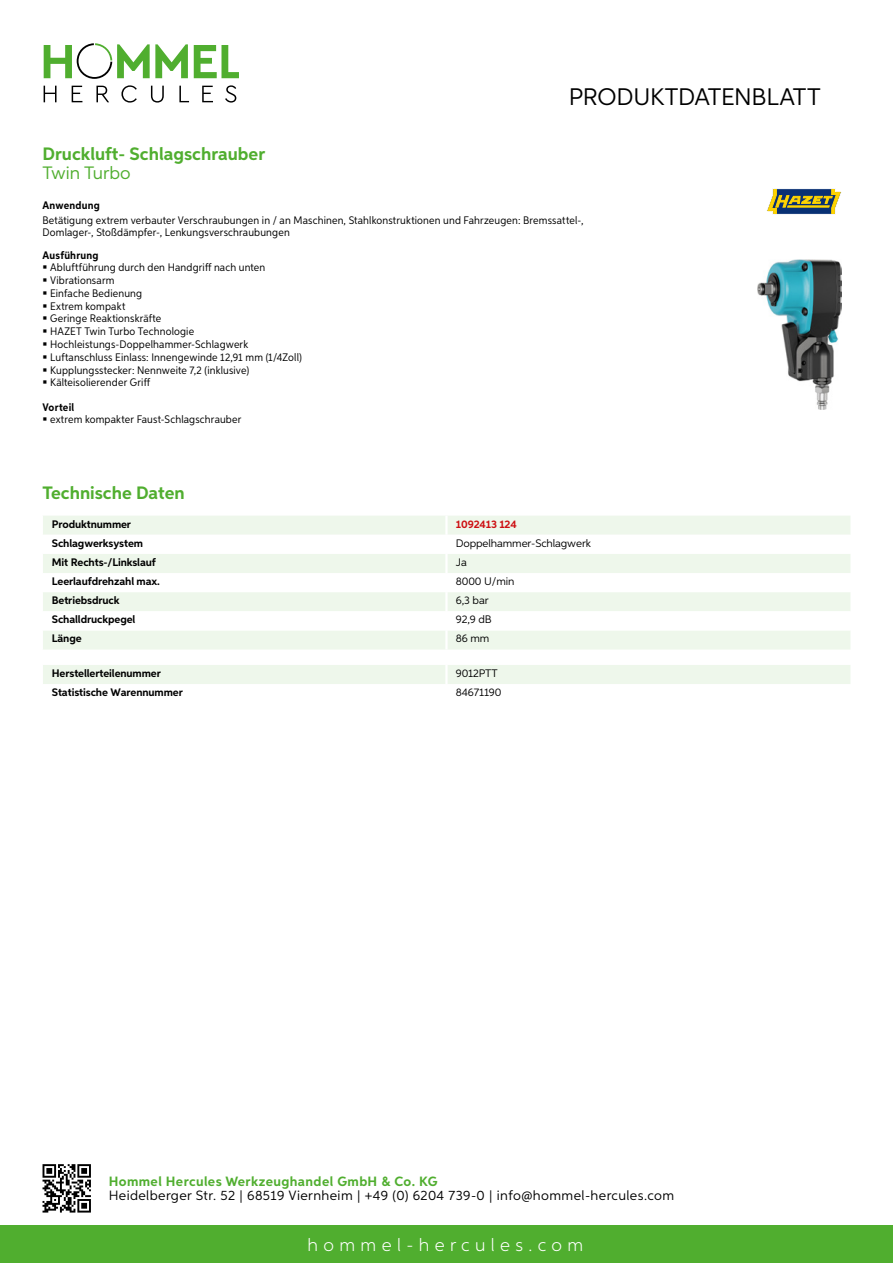
<style>
.page{position:relative;width:893px;height:1263px;background:#fff}
.page>*{position:absolute;margin:0;border:0;box-sizing:border-box;transform-origin:0 0}
.t1{font:24px "Aspira";letter-spacing:-.01em;color:#000}
.t2{font:700 18px "Aspira";color:#50ae2f}
.t3{font:300 18px "Aspira";letter-spacing:.3em;color:#fff}
.t4{font:18px "Aspira";color:#50ae2f}
.t5{font:13.5px "Aspira";letter-spacing:.03em;color:#000}
.t6{font:700 13.5px "Aspira";letter-spacing:.03em;color:#50ae2f}
.t7{font:10.95px/12.8px "Aspira Nar";letter-spacing:.015em;color:#000}
.t8{font:700 10.95px "Aspira";letter-spacing:-.01em;color:#000}
.t9{font:10.95px "Aspira";letter-spacing:-.01em;color:#000}
.t10{font:700 10.95px "Aspira Nar";letter-spacing:.02em;color:#000}
.t11{font:700 10.95px "Aspira";letter-spacing:-.01em;color:#cd1013}
</style>
<div class="page">
<div style="left:0;top:1226px;width:893px;height:37px;background:#50ae2f"></div>
<svg style="left:43px;top:1164px;width:48px;height:48px"></svg>
<svg style="left:194px;top:45px;width:45px;height:33px"></svg>
<svg style="left:44px;top:43px;width:144px;height:36px"></svg>
<svg style="left:44px;top:86px;width:13px;height:16px"></svg>
<svg style="left:72px;top:86px;width:10px;height:16px"></svg>
<svg style="left:96px;top:86px;width:13px;height:16px"></svg>
<svg style="left:121px;top:85px;width:16px;height:18px"></svg>
<svg style="left:151px;top:86px;width:13px;height:17px"></svg>
<svg style="left:179px;top:86px;width:10px;height:16px"></svg>
<svg style="left:202px;top:86px;width:11px;height:16px"></svg>
<svg style="left:225px;top:85px;width:11px;height:18px"></svg>
<div style="left:43px;top:516px;width:807px;height:133px;background:#eef7eb"></div>
<svg style="left:43px;top:535px;width:807px;height:95px"></svg>
<hr style="left:445px;top:516px;width:3px;height:19px;background:#fff">
<hr style="left:445px;top:535px;width:3px;height:19px;background:#fff">
<hr style="left:445px;top:554px;width:3px;height:19px;background:#fff">
<hr style="left:445px;top:573px;width:3px;height:19px;background:#fff">
<hr style="left:445px;top:592px;width:3px;height:19px;background:#fff">
<hr style="left:445px;top:611px;width:3px;height:19px;background:#fff">
<hr style="left:445px;top:630px;width:3px;height:19px;background:#fff">
<div style="left:43px;top:665px;width:807px;height:19px;background:#eef7eb"></div>
<img style="left:758px;top:259px;width:84px;height:150px">
<svg style="left:767px;top:188px;width:75px;height:26px;background:#818763"></svg>
<h1 class="t1" style="left:569px;top:82px;width:253px">Produktdatenblatt</h1>
<h2 class="t2" style="left:43px;top:142px;width:224px">Druckluft- Schlagschrauber</h2>
<h2 class="t4" style="left:43px;top:162px;width:90px">Twin Turbo</h2>
<p class="t10" style="left:43px;top:199px;width:59px">Anwendung</p>
<p class="t7" style="left:43px;top:214px;width:543px;line-height:12px">Betätigung extrem verbauter Verschraubungen in / an Maschinen, Stahlkonstruktionen und Fahrzeugen: Bremssattel-,<br>Domlager-, Stoßdämpfer-, Lenkungsverschraubungen</p>
<p class="t10" style="left:43px;top:248px;width:58px">Ausführung</p>
<p class="t7" style="left:50px;top:261px;width:253px">Abluftführung durch den Handgriff nach unten<br>Vibrationsarm<br>Einfache Bedienung<br>Extrem kompakt<br>Geringe Reaktionskräfte<br>HAZET Twin Turbo Technologie<br>Hochleistungs-Doppelhammer-Schlagwerk<br>Luftanschluss Einlass: Innengewinde 12,91 mm (1/4Zoll)<br>Kupplungsstecker: Nennweite 7,2 (inklusive)<br>Kälteisolierender Griff</p>
<p class="t10" style="left:43px;top:400px;width:33px">Vorteil</p>
<p class="t7" style="left:50px;top:413px;width:193px">extrem kompakter Faust-Schlagschrauber</p>
<h2 class="t2" style="left:43px;top:481px;width:144px">Technische Daten</h2>
<p class="t8" style="left:52px;top:517px;width:81px">Produktnummer</p>
<p class="t11" style="left:456px;top:517px;width:62px">1092413 124</p>
<p class="t8" style="left:52px;top:536px;width:93px">Schlagwerksystem</p>
<p class="t9" style="left:456px;top:536px;width:137px">Doppelhammer-Schlagwerk</p>
<p class="t8" style="left:52px;top:555px;width:106px">Mit Rechts-/Linkslauf</p>
<p class="t9" style="left:456px;top:555px;width:13px">Ja</p>
<p class="t8" style="left:52px;top:574px;width:110px">Leerlaufdrehzahl max.</p>
<p class="t9" style="left:456px;top:574px;width:60px">8000 U/min</p>
<p class="t8" style="left:52px;top:594px;width:69px">Betriebsdruck</p>
<p class="t9" style="left:456px;top:594px;width:34px">6,3 bar</p>
<p class="t8" style="left:52px;top:613px;width:85px">Schalldruckpegel</p>
<p class="t9" style="left:456px;top:613px;width:36px">92,9 dB</p>
<p class="t8" style="left:52px;top:632px;width:31px">Länge</p>
<p class="t9" style="left:456px;top:632px;width:35px">86 mm</p>
<p class="t8" style="left:52px;top:666px;width:111px">Herstellerteilenummer</p>
<p class="t9" style="left:456px;top:666px;width:37px">9012PTT</p>
<p class="t8" style="left:52px;top:685px;width:132px">Statistische Warennummer</p>
<p class="t9" style="left:456px;top:685px;width:47px">84671190</p>
<p class="t6" style="left:109px;top:1172px;width:330px">Hommel Hercules Werkzeughandel GmbH &amp; Co. KG</p>
<p class="t5" style="left:109px;top:1187px;width:567px">Heidelberger Str. 52 | 68519 Viernheim | +49 (0) 6204 739-0 | info@hommel-hercules.com</p>
<h2 class="t3" style="left:307px;top:1234px;width:277px">hommel-hercules.com</h2>
</div>
